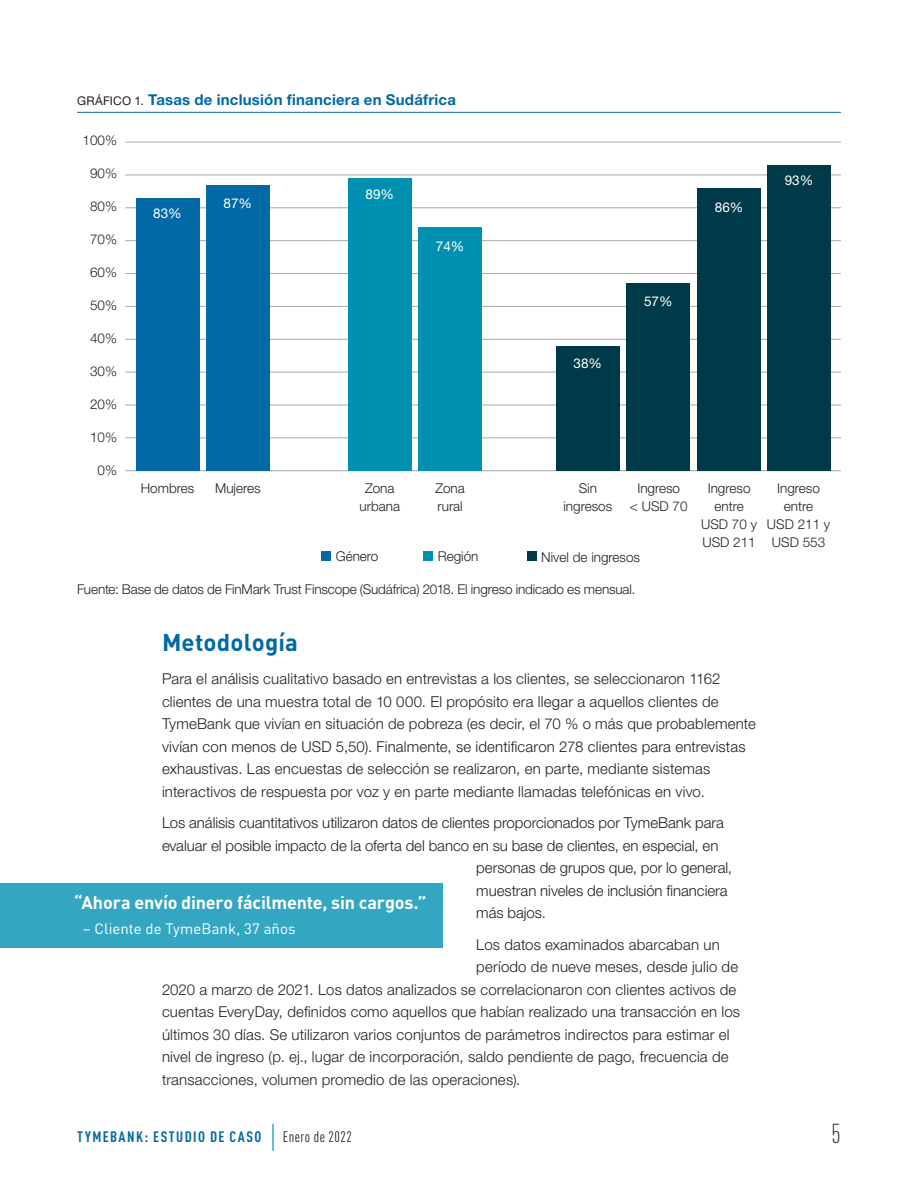
<style>
.page{position:relative;width:918px;height:1188px;background:#fff}
.page>*{position:absolute;margin:0;border:0;box-sizing:border-box;transform-origin:0 0}
.t1{font:300 condensed 27px "DIN Pro";color:#231f20}
.A_Head{font:700 24px "DIN Pro";letter-spacing:.005em;color:#0069a6}
.Pull_Quote{font:700 18px "DIN Pro";letter-spacing:-.01em;color:#fff}
.Body{font:300 15px/22.5px "Helvetica Neue LT Std";letter-spacing:.01em;color:#231f20}
.Figure_Title{font:700 15px "Helvetica Neue LT Std";letter-spacing:.015em;color:#0069a6}
.t2{font:700 condensed 15px "DIN Pro";letter-spacing:.1em;color:#0069a6}
.Pull_Quote_Attributi{font:15px "DIN Pro";letter-spacing:.005em;color:#fff}
.Figure_Text{font:300 13.5px/18px "Helvetica Neue LT Std";color:#231f20;text-align:center}
.References{font:300 13.5px "Helvetica Neue LT Std";letter-spacing:-.01em;color:#231f20}
.Figure_Text-2{font:13.5px "Helvetica Neue LT Std";color:#fff}
.s1{font-weight:400;font-size:12px;color:#231f20}
.s2{font-family:"Minion Pro";font-weight:400;font-stretch:normal;font-size:27px;color:#0091b2}
.s3{font-weight:400;color:#231f20}
</style>
<div class="page">
<div style="left:0;top:883px;width:443px;height:65px;background:#33a7c1"></div>
<hr style="left:125px;top:470px;width:716px;height:1px;background:#a8a9ad">
<hr style="left:125px;top:437px;width:716px;height:1px;background:#a8a9ad">
<hr style="left:125px;top:405px;width:716px;height:1px;background:#a8a9ad">
<hr style="left:125px;top:372px;width:716px;height:1px;background:#a8a9ad">
<hr style="left:125px;top:339px;width:716px;height:1px;background:#a8a9ad">
<hr style="left:125px;top:306px;width:716px;height:1px;background:#a8a9ad">
<hr style="left:125px;top:273px;width:716px;height:1px;background:#a8a9ad">
<hr style="left:125px;top:240px;width:716px;height:1px;background:#a8a9ad">
<hr style="left:125px;top:207px;width:716px;height:1px;background:#a8a9ad">
<hr style="left:125px;top:175px;width:716px;height:1px;background:#a8a9ad">
<hr style="left:125px;top:142px;width:716px;height:1px;background:#a8a9ad">
<div style="left:767px;top:165px;width:64px;height:306px;background:#003a49"></div>
<div style="left:697px;top:188px;width:63px;height:283px;background:#003a49"></div>
<div style="left:627px;top:284px;width:63px;height:187px;background:#003a49"></div>
<div style="left:556px;top:346px;width:64px;height:125px;background:#003a49"></div>
<div style="left:418px;top:228px;width:64px;height:243px;background:#0091b2"></div>
<div style="left:348px;top:179px;width:63px;height:292px;background:#0091b2"></div>
<div style="left:206px;top:185px;width:64px;height:286px;background:#0069a6"></div>
<div style="left:136px;top:198px;width:63px;height:273px;background:#0069a6"></div>
<div style="left:321px;top:552px;width:10px;height:9px;background:#0069a6"></div>
<div style="left:423px;top:552px;width:10px;height:9px;background:#0091b2"></div>
<div style="left:527px;top:552px;width:10px;height:9px;background:#003a49"></div>
<hr style="left:77px;top:112px;width:764px;height:1px;background:#0069a6">
<p class="Figure_Title" style="left:77px;top:91px;width:380px"><span class="s1">GRÁFICO 1.</span> Tasas de inclusión financiera en Sudáfrica</p>
<p class="Figure_Text" style="left:83px;top:131px;width:36px">100%</p>
<p class="Figure_Text" style="left:90px;top:164px;width:29px">90%</p>
<p class="Figure_Text" style="left:90px;top:197px;width:29px">80%</p>
<p class="Figure_Text" style="left:90px;top:230px;width:29px">70%</p>
<p class="Figure_Text" style="left:90px;top:263px;width:29px">60%</p>
<p class="Figure_Text" style="left:90px;top:296px;width:29px">50%</p>
<p class="Figure_Text" style="left:90px;top:329px;width:29px">40%</p>
<p class="Figure_Text" style="left:90px;top:362px;width:29px">30%</p>
<p class="Figure_Text" style="left:90px;top:395px;width:29px">20%</p>
<p class="Figure_Text" style="left:90px;top:428px;width:29px">10%</p>
<p class="Figure_Text" style="left:98px;top:461px;width:21px">0%</p>
<p class="Figure_Text-2" style="left:153px;top:205px;width:30px">83%</p>
<p class="Figure_Text-2" style="left:224px;top:196px;width:30px">87%</p>
<p class="Figure_Text-2" style="left:366px;top:186px;width:30px">89%</p>
<p class="Figure_Text-2" style="left:436px;top:238px;width:30px">74%</p>
<p class="Figure_Text-2" style="left:574px;top:355px;width:30px">38%</p>
<p class="Figure_Text-2" style="left:644px;top:293px;width:30px">57%</p>
<p class="Figure_Text-2" style="left:715px;top:199px;width:30px">86%</p>
<p class="Figure_Text-2" style="left:785px;top:172px;width:30px">93%</p>
<p class="Figure_Text" style="left:141px;top:479px;width:55px">Hombres</p>
<p class="Figure_Text" style="left:215px;top:479px;width:47px">Mujeres</p>
<p class="Figure_Text" style="left:360px;top:479px;width:42px">Zona urbana</p>
<p class="Figure_Text" style="left:435px;top:479px;width:31px;text-align:left">Zona rural</p>
<p class="Figure_Text" style="left:563px;top:479px;width:50px">Sin ingresos</p>
<p class="Figure_Text" style="left:767px;top:479px;width:65px">Ingreso entre<br>USD 211 y<br>USD 553</p>
<p class="Figure_Text" style="left:630px;top:479px;width:59px">Ingreso<br>&lt; USD 70</p>
<p class="Figure_Text" style="left:701px;top:479px;width:57px">Ingreso entre<br>USD 70 y<br>USD 211</p>
<p class="Figure_Text" style="left:336px;top:547px;width:44px">Género</p>
<p class="Figure_Text" style="left:438px;top:547px;width:42px">Región</p>
<p class="Figure_Text" style="left:541px;top:548px;width:100px">Nivel de ingresos</p>
<p class="References" style="left:77px;top:581px;width:560px">Fuente: Base de datos de FinMark Trust Finscope (Sudáfrica) 2018. El ingreso indicado es mensual.</p>
<p class="A_Head" style="left:162px;top:623px;width:137px">Metodología</p>
<p class="Body" style="left:162px;top:668px;width:595px">Para el análisis cualitativo basado en entrevistas a los clientes, se seleccionaron 1162 clientes de una muestra total de 10 000. El propósito era llegar a aquellos clientes de TymeBank que vivían en situación de pobreza (es decir, el 70 % o más que probablemente vivían con menos de USD 5,50). Finalmente, se identificaron 278 clientes para entrevistas exhaustivas. Las encuestas de selección se realizaron, en parte, mediante sistemas interactivos de respuesta por voz y en parte mediante llamadas telefónicas en vivo.</p>
<p class="Body" style="left:162px;top:812px;width:563px">Los análisis cuantitativos utilizaron datos de clientes proporcionados por TymeBank para</p>
<p class="Body" style="left:162px;top:834px;width:558px">evaluar el posible impacto de la oferta del banco en su base de clientes, en especial, en</p>
<p class="Body" style="left:476px;top:857px;width:257px">personas de grupos que, por lo general,</p>
<p class="Body" style="left:476px;top:879px;width:253px">muestran niveles de inclusión financiera</p>
<p class="Body" style="left:476px;top:902px;width:71px">más bajos.</p>
<p class="Body" style="left:476px;top:933px;width:245px">Los datos examinados abarcaban un</p>
<p class="Body" style="left:476px;top:956px;width:263px">período de nueve meses, desde julio de</p>
<p class="Body" style="left:162px;top:978px;width:576px">2020 a marzo de 2021. Los datos analizados se correlacionaron con clientes activos de</p>
<p class="Body" style="left:162px;top:1001px;width:580px">cuentas EveryDay, definidos como aquellos que habían realizado una transacción en los</p>
<p class="Body" style="left:162px;top:1023px;width:569px">últimos 30 días. Se utilizaron varios conjuntos de parámetros indirectos para estimar el</p>
<p class="Body" style="left:162px;top:1046px;width:568px">nivel de ingreso (p. ej., lugar de incorporación, saldo pendiente de pago, frecuencia de</p>
<p class="Body" style="left:162px;top:1068px;width:360px">transacciones, volumen promedio de las operaciones).</p>
<p class="Pull_Quote" style="left:74px;top:888px;width:354px">“Ahora envío dinero fácilmente, sin cargos.”</p>
<p class="Pull_Quote_Attributi" style="left:83px;top:917px;width:214px">– Cliente de TymeBank, 37 años</p>
<p class="t2" style="left:77px;top:1126px;width:276px">TYMEBANK: ESTUDIO DE CASO <span class="s2">|</span> <span class="s3">Enero de 2022</span></p>
<h1 class="t1" style="left:831px;top:1115px;width:11px">5</h1>
</div>
